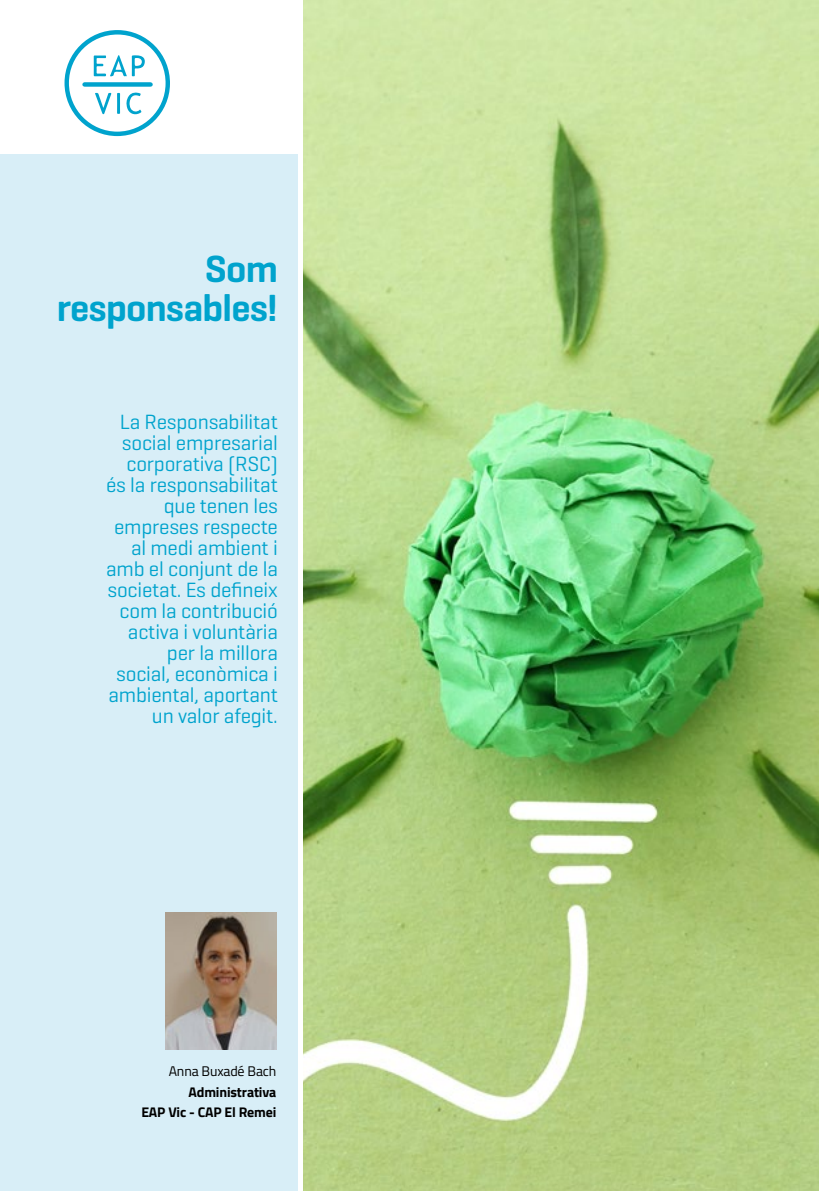
<style>
.page{position:relative;width:819px;height:1191px;background:#fff}
.page>*{position:absolute;margin:0;border:0;box-sizing:border-box;transform-origin:0 0}
.t1{font:600 38.5px/38.5px "Geogrotesque";letter-spacing:-.02em;color:#00a3cd;text-align:right}
.t2{font:21px/21px "Geogrotesque";letter-spacing:-.01em;color:#00a3cd;text-align:right}
.t3{font:700 14px/20.7px "Titillium Web";letter-spacing:-.01em;color:#000;text-align:right}
.t4{font:14px "Titillium Web";letter-spacing:-.01em;color:#000}
</style>
<div class="page">
<img style="left:303px;top:0;width:516px;height:1191px">
<div style="left:0;top:154px;width:302px;height:1037px;background:#d8eef7"></div>
<svg style="left:64px;top:30px;width:106px;height:106px"></svg>
<div style="left:298px;top:0;width:5px;height:1191px;background:#fff"></div>
<img style="left:165px;top:912px;width:111px;height:137px">
<h1 class="t1" style="left:57px;top:250px;width:223px">Som responsables!</h1>
<p class="t2" style="left:106px;top:411px;width:173px">La Responsabilitat social empresarial corporativa (RSC) és la responsabilitat que tenen les empreses respecte al medi ambient i amb el conjunt de la societat. Es defineix com la contribució activa i voluntària per la millora<br>social, econòmica i ambiental, aportant un valor afegit.</p>
<p class="t4" style="left:169px;top:1060px;width:109px">Anna Buxadé Bach</p>
<p class="t3" style="left:141px;top:1081px;width:136px">Administrativa<br>EAP Vic - CAP El Remei</p>
</div>
